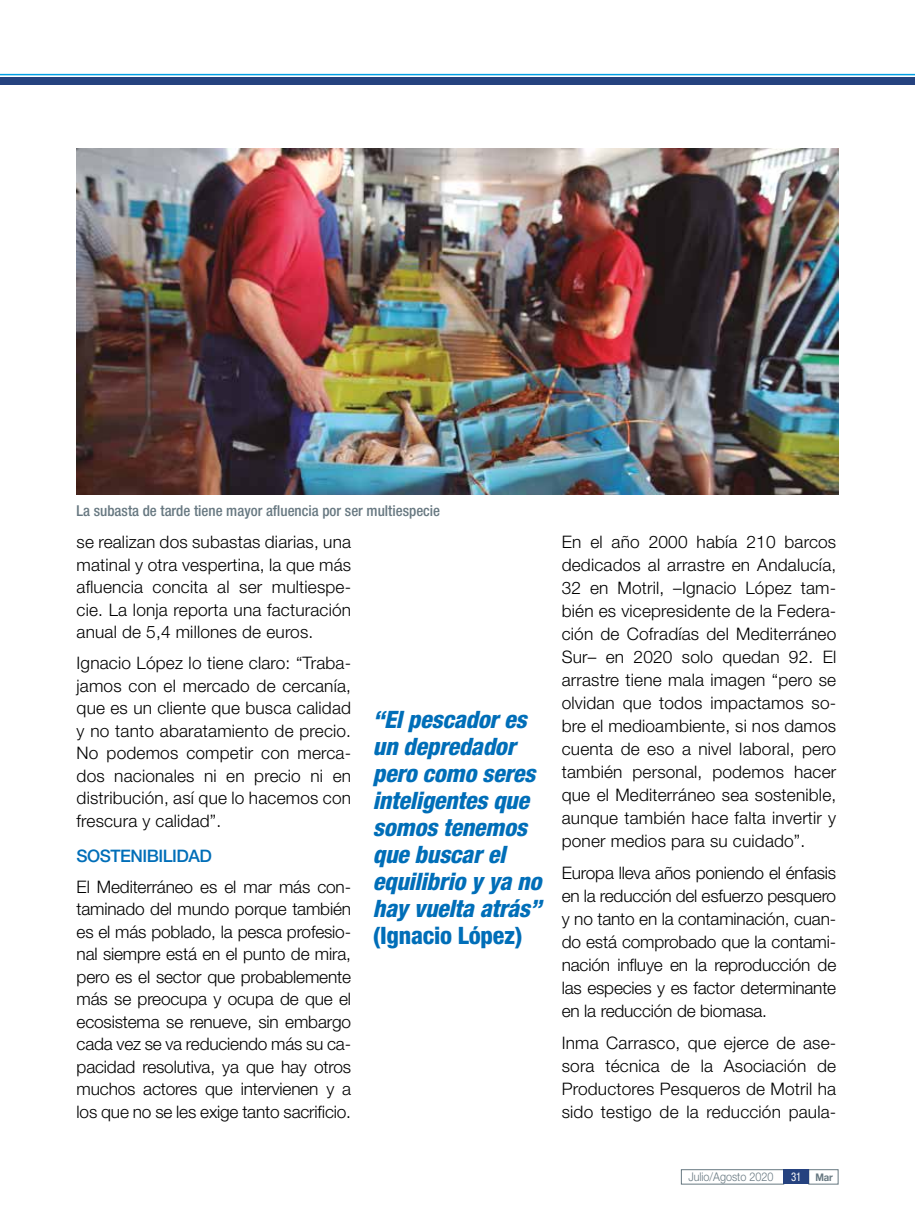
<style>
.page{position:relative;width:915px;height:1212px;background:#fff}
.page>*{position:absolute;margin:0;border:0;box-sizing:border-box;transform-origin:0 0}
.t1{font:italic 800 condensed 24px/27px "Helvetica Neue LT Std";letter-spacing:-.01em;color:#006eb8}
.t2{font:800 condensed 24px "Helvetica Neue LT Std";letter-spacing:-.01em;color:#006eb8}
.t3{font:300 17.25px/23.1px "Helvetica Neue LT Std";letter-spacing:.01em;color:#000;text-align:justify}
.t4{font:500 17.25px "Helvetica Neue LT Std";letter-spacing:-.03em;color:#006eb8}
.t5{font:500 condensed 15px "Helvetica Neue LT Std";color:#677881}
.t6{font:300 12px "Helvetica Neue LT Std";color:#677881;scale:.9 1}
.t7{font:700 10.5px "Helvetica Neue LT Std";color:#677881;scale:.9 1}
.s1{font-weight:400;font-stretch:condensed;font-size:12px;color:#fff}
</style>
<div class="page">
<div style="left:681px;top:1169px;width:102px;height:15px;border:1px solid #677881"></div>
<div style="left:808px;top:1169px;width:30px;height:15px;border:1px solid #677881"></div>
<div style="left:783px;top:1169px;width:25px;height:15px;background:#25427f"></div>
<hr style="left:0;top:74px;width:914px;height:1px;background:#009fe3">
<div style="left:0;top:77px;width:914px;height:8px;background:#25427f"></div>
<img style="left:77px;top:149px;width:761px;height:346px">
<p class="t5" style="left:77px;top:501px;width:365px">La subasta de tarde tiene mayor afluencia por ser multiespecie</p>
<p class="t3" style="left:77px;top:530px;width:276px;line-height:22.5px">se realizan dos subastas diarias, una matinal y otra vespertina, la que más afluencia concita al ser multiespe&shy;cie. La lonja reporta una facturación anual de 5,4 millones de euros.</p>
<p class="t3" style="left:77px;top:651px;width:276px;line-height:22.5px">Ignacio López lo tiene claro: “Traba&shy;jamos con el mercado de cercanía, que es un cliente que busca calidad y no tanto abaratamiento de precio.<br>No podemos competir con merca&shy;dos nacionales ni en precio ni en distribución, así que lo hacemos con frescura y calidad”.</p>
<p class="t4" style="left:77px;top:845px;width:137px">SOSTENIBILIDAD</p>
<p class="t3" style="left:77px;top:875px;width:276px;line-height:22.5px">El Mediterráneo es el mar más con&shy;taminado del mundo porque también es el más poblado, la pesca profesio&shy;nal siempre está en el punto de mira, pero es el sector que probablemente más se preocupa y ocupa de que el ecosistema se renueve, sin embargo cada vez se va reduciendo más su ca&shy;pacidad resolutiva, ya que hay otros muchos actores que intervienen y a los que no se les exige tanto sacrificio.</p>
<h1 class="t1" style="left:373px;top:706px;width:170px">“El pescador es un depredador pero como seres inteligentes que somos tenemos que buscar el equilibrio y ya no hay vuelta atrás”</h1>
<h1 class="t2" style="left:373px;top:920px;width:151px">(Ignacio López)</h1>
<p class="t3" style="left:561px;top:530px;width:276px">En el año 2000 había 210 barcos dedicados al arrastre en Andalucía, 32 en Motril, –Ignacio López tam&shy;bién es vicepresidente de la Federa&shy;ción de Cofradías del Mediterráneo Sur– en 2020 solo quedan 92. El arrastre tiene mala imagen “pero se olvidan que todos impactamos so&shy;bre el medioambiente, si nos damos cuenta de eso a nivel laboral, pero también personal, podemos hacer que el Mediterráneo sea sostenible, aunque también hace falta invertir y poner medios para su cuidado”.</p>
<p class="t3" style="left:561px;top:861px;width:276px">Europa lleva años poniendo el énfasis en la reducción del esfuerzo pesquero y no tanto en la contaminación, cuan&shy;do está comprobado que la contami&shy;nación influye en la reproducción de las especies y es factor determinante en la reducción de biomasa.</p>
<p class="t3" style="left:561px;top:1030px;width:276px">Inma Carrasco, que ejerce de ase&shy;sora técnica de la Asociación de Productores Pesqueros de Motril ha sido testigo de la reducción paula-</p>
<p class="t6" style="left:688px;top:1169px;width:96px">Julio/Agosto 2020</p>
<p class="t7" style="left:790px;top:1171px;width:48px"><span class="s1">31</span> Mar</p>
</div>
